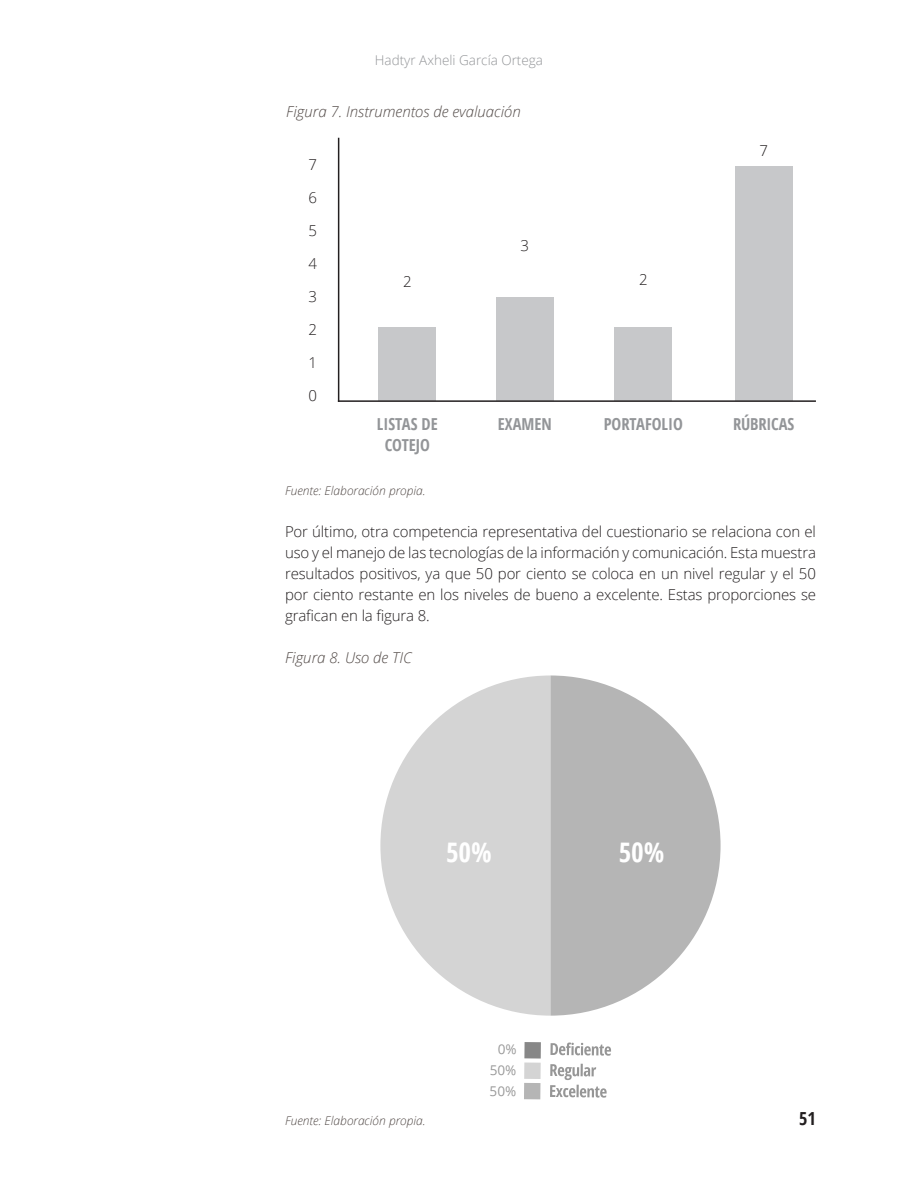
<style>
.page{position:relative;width:918px;height:1188px;background:#fff}
.page>*{position:absolute;margin:0;border:0;box-sizing:border-box;transform-origin:0 0}
.t1{font:700 18px "Open Sans Condensed";color:#231f20}
.t2{font:700 16.5px/21px "Open Sans Condensed";color:#939598;text-align:center}
.t3{font:300 15px/21px "Open Sans";letter-spacing:-.01em;color:#231f20;text-align:justify}
.t4{font:italic 300 15px "Open Sans";color:#524a47}
.t5{font:300 13.5px "Open Sans";color:#939598}
.t6{font:13.5px/21px "Open Sans";color:#999;text-align:center}
.t7{font:italic 300 12px "Open Sans";color:#524a47}
</style>
<div class="page">
<div style="left:379px;top:327px;width:57px;height:73px;background:#c7c8ca"></div>
<div style="left:615px;top:327px;width:57px;height:73px;background:#c7c8ca"></div>
<div style="left:496px;top:297px;width:58px;height:103px;background:#c7c8ca"></div>
<div style="left:735px;top:166px;width:57px;height:234px;background:#c7c8ca"></div>
<hr style="left:338px;top:400px;width:478px;height:2px;background:#231f20">
<hr style="left:338px;top:138px;width:1px;height:264px;background:#231f20">
<svg style="left:380px;top:675px;width:170px;height:341px;fill:#d4d4d4"></svg>
<svg style="left:550px;top:675px;width:171px;height:341px;fill:#b5b5b5"></svg>
<svg style="left:550px;top:1043px;width:61px;height:13px"></svg>
<svg style="left:550px;top:1064px;width:57px;height:34px"></svg>
<div style="left:524px;top:1042px;width:17px;height:17px;background:#878787"></div>
<div style="left:524px;top:1063px;width:17px;height:16px;background:#d4d4d4"></div>
<div style="left:524px;top:1083px;width:16px;height:16px;background:#b5b5b5"></div>
<svg style="left:447px;top:842px;width:44px;height:20px"></svg>
<svg style="left:620px;top:842px;width:44px;height:21px"></svg>
<p class="t5" style="left:375px;top:51px;width:170px">Hadtyr Axheli García Ortega</p>
<p class="t4" style="left:286px;top:101px;width:236px">Figura 7. Instrumentos de evaluación</p>
<p class="t3" style="left:309px;top:153px;width:10px">7</p>
<p class="t3" style="left:309px;top:186px;width:10px">6</p>
<p class="t3" style="left:309px;top:219px;width:10px">5</p>
<p class="t3" style="left:309px;top:252px;width:10px">4</p>
<p class="t3" style="left:309px;top:285px;width:10px">3</p>
<p class="t3" style="left:309px;top:318px;width:10px">2</p>
<p class="t3" style="left:309px;top:351px;width:10px">1</p>
<p class="t3" style="left:309px;top:384px;width:10px">0</p>
<p class="t3" style="left:521px;top:235px;width:10px">3</p>
<p class="t3" style="left:403px;top:270px;width:10px">2</p>
<p class="t3" style="left:639px;top:269px;width:10px">2</p>
<p class="t3" style="left:759px;top:139px;width:10px">7</p>
<p class="t2" style="left:377px;top:413px;width:62px">LISTAS DE<br>COTEJO</p>
<p class="t2" style="left:498px;top:413px;width:55px">EXAMEN</p>
<p class="t2" style="left:604px;top:413px;width:81px">PORTAFOLIO</p>
<p class="t2" style="left:733px;top:413px;width:63px">RÚBRICAS</p>
<p class="t7" style="left:285px;top:482px;width:142px">Fuente: Elaboración propia.</p>
<p class="t3" style="left:285px;top:521px;width:533px">Por último, otra competencia representativa del cuestionario se relaciona con el uso y el manejo de las tecnologías de la información y comunicación. Esta muestra resultados positivos, ya que 50 por ciento se coloca en un nivel regular y el 50 por ciento restante en los niveles de bueno a excelente. Estas proporciones se grafican en la figura 8.</p>
<p class="t4" style="left:285px;top:647px;width:128px">Figura 8. Uso de TIC</p>
<p class="t7" style="left:285px;top:1112px;width:142px">Fuente: Elaboración propia.</p>
<p class="t6" style="left:491px;top:1039px;width:28px;rotate:1deg">0%<br>50%<br>50%</p>
<p class="t1" style="left:799px;top:1106px;width:18px">51</p>
</div>
